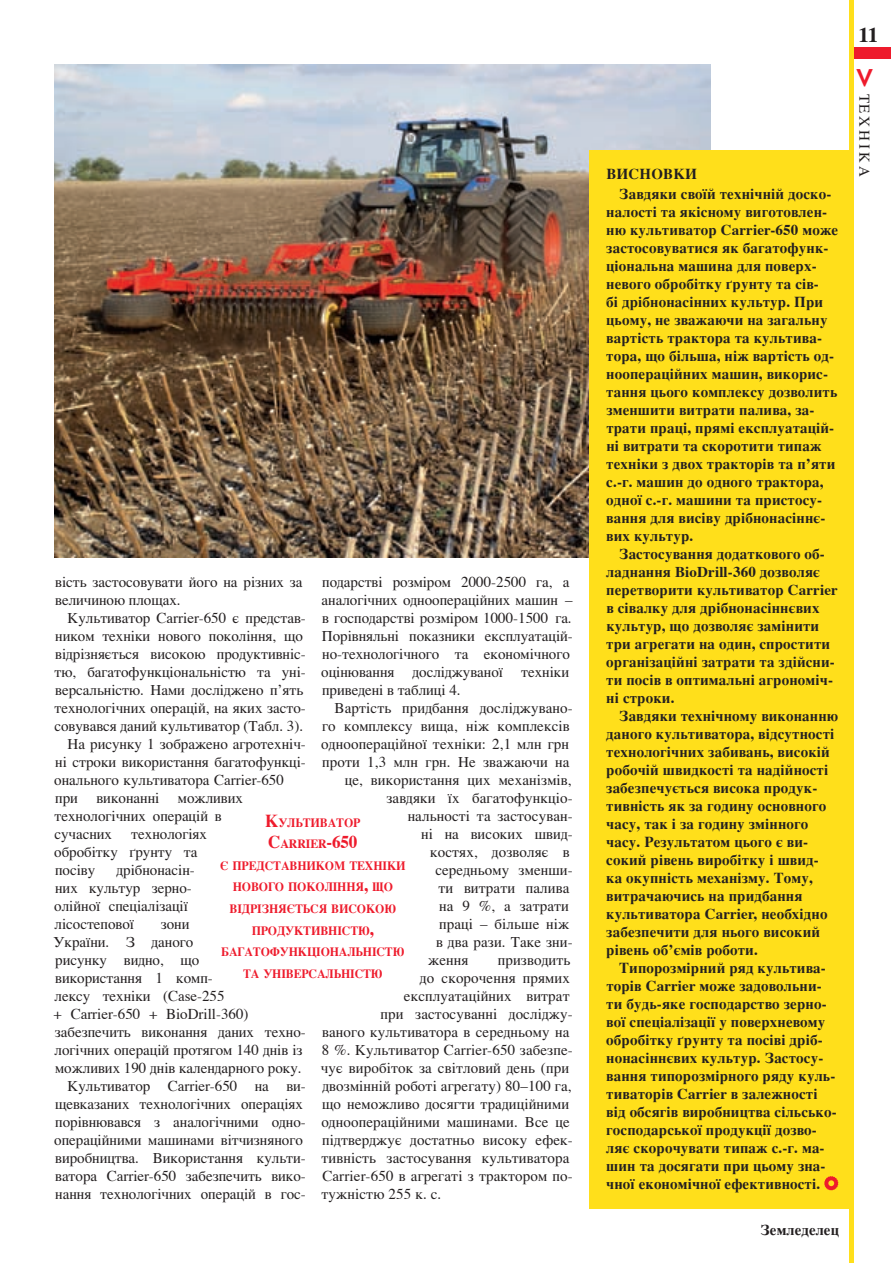
<style>
.page{position:relative;width:891px;height:1263px;background:#fff}
.page>*{position:absolute;margin:0;border:0;box-sizing:border-box;transform-origin:0 0}
.t1{font:700 21px "Times";color:#231f20}
.t2{font:15px/18px "Times";color:#231f20}
.t3{font:700 15px/18px "Times";letter-spacing:.01em;color:#231f20}
.t4{font:15px "Times";letter-spacing:.2em;color:#231f20}
.t5{font:700 12.6px/21.6px "Times";letter-spacing:-.015em;color:#ee1b2c;text-align:center;scale:.95 1}
.s1{font-size:18px}
.s2{font-weight:700;font-size:30.9px;color:#ee1b2c}
</style>
<div class="page">
<div style="left:850px;top:48px;width:41px;height:11px;background:#ee1b2c"></div>
<hr style="left:850px;top:1px;width:4px;height:1262px;background:#ffdf1b">
<img style="left:55px;top:65px;width:656px;height:492px">
<div style="left:589px;top:151px;width:263px;height:1058px;background:#ffdf1b"></div>
<svg style="left:824px;top:1176px;width:14px;height:14px"></svg>
<p class="t2" style="left:55px;top:574px;width:249px">вість застосовувати його на різних за величиною площах.</p>
<p class="t2" style="left:68px;top:610px;width:240px">Культиватор Carrier-650 є представ-</p>
<p class="t2" style="left:55px;top:628px;width:249px">ником техніки нового покоління, що</p>
<p class="t2" style="left:55px;top:646px;width:252px">відрізняється високою продуктивніс-</p>
<p class="t2" style="left:55px;top:664px;width:253px">тю, багатофункціональністю та уні-</p>
<p class="t2" style="left:55px;top:682px;width:250px">версальністю. Нами досліджено п’ять</p>
<p class="t2" style="left:55px;top:700px;width:253px">технологічних операцій, на яких засто-</p>
<p class="t2" style="left:54px;top:718px;width:250px">совувався даний культиватор (Табл. 3).</p>
<p class="t2" style="left:68px;top:736px;width:240px">На рисунку 1 зображено агротехніч-</p>
<p class="t2" style="left:55px;top:754px;width:252px">ні строки використання багатофункці-</p>
<p class="t2" style="left:54px;top:772px;width:231px">онального культиватора Carrier-650</p>
<p class="t2" style="left:55px;top:790px;width:189px">при виконанні можливих</p>
<p class="t2" style="left:55px;top:808px;width:169px">технологічних операцій в</p>
<p class="t2" style="left:54px;top:826px;width:59px">сучасних</p>
<p class="t2" style="left:321px;top:574px;width:253px">подарстві розміром 2000-2500 га, а аналогічних одноопераційних машин – в господарстві розміром 1000-1500 га.<br>Порівняльні показники експлуатацій&shy;но-технологічного та економічного оцінювання досліджуваної техніки приведені в таблиці 4.</p>
<p class="t2" style="left:335px;top:700px;width:240px">Вартість придбання досліджувано-</p>
<p class="t2" style="left:322px;top:718px;width:249px">го комплексу вища, ніж комплексів</p>
<p class="t2" style="left:321px;top:736px;width:249px">одноопераційної техніки: 2,1 млн грн</p>
<p class="t2" style="left:322px;top:754px;width:249px">проти 1,3 млн грн. Не зважаючи на</p>
<p class="t2" style="left:345px;top:772px;width:228px">це, використання цих механізмів,</p>
<p class="t2" style="left:386px;top:790px;width:188px">завдяки їх багатофункціо-</p>
<p class="t2" style="left:408px;top:808px;width:167px">нальності та застосуван-</p>
<p class="t2" style="left:421px;top:826px;width:153px">ні на високих швид-</p>
<p class="t2" style="left:430px;top:844px;width:141px">костях, дозволяє в</p>
<p class="t2" style="left:435px;top:862px;width:139px">середньому зменши-</p>
<p class="t2" style="left:439px;top:880px;width:132px">ти витрати палива</p>
<p class="t2" style="left:439px;top:898px;width:131px">на 9 %, а затрати</p>
<p class="t2" style="left:439px;top:916px;width:132px">праці – більше ніж</p>
<p class="t2" style="left:436px;top:934px;width:138px">в два рази. Таке зни-</p>
<p class="t2" style="left:428px;top:952px;width:42px">ження</p>
<p class="t2" style="left:498px;top:952px;width:74px">призводить</p>
<p class="t2" style="left:420px;top:970px;width:152px">до скорочення прямих</p>
<p class="t2" style="left:404px;top:988px;width:167px">експлуатаційних витрат</p>
<p class="t2" style="left:381px;top:1006px;width:194px">при застосуванні досліджу-</p>
<p class="t2" style="left:322px;top:1024px;width:249px">ваного культиватора в середньому на</p>
<p class="t2" style="left:322px;top:1042px;width:252px">8 %. Культиватор Carrier-650 забезпе-</p>
<p class="t2" style="left:321px;top:1060px;width:250px">чує виробіток за світловий день (при</p>
<p class="t2" style="left:322px;top:1078px;width:251px">двозмінній роботі агрегату) 80–100 га,</p>
<p class="t2" style="left:322px;top:1096px;width:248px">що неможливо досягти традиційними</p>
<p class="t2" style="left:321px;top:1114px;width:250px">одноопераційними машинами. Все це</p>
<p class="t2" style="left:322px;top:1132px;width:252px">підтверджує достатньо високу ефек-</p>
<p class="t2" style="left:322px;top:1150px;width:249px">тивність застосування культиватора</p>
<p class="t2" style="left:322px;top:1168px;width:252px">Carrier-650 в агрегаті з трактором по-</p>
<p class="t2" style="left:322px;top:1186px;width:121px">тужністю 255 к. с.</p>
<p class="t5" style="left:220px;top:813px;width:197px"><span class="s1">К</span>УЛЬТИВАТОР<br><span class="s1">C</span>ARRIER<span class="s1">-650<br></span>Є ПРЕДСТАВНИКОМ ТЕХНІКИ<br>НОВОГО ПОКОЛІННЯ<span class="s1">,</span> ЩО<br>ВІДРІЗНЯЄТЬСЯ ВИСОКОЮ<br>ПРОДУКТИВНІСТЮ<span class="s1">,<br></span>БАГАТОФУНКЦІОНАЛЬНІСТЮ<br>ТА УНІВЕРСАЛЬНІСТЮ</p>
<p class="t2" style="left:54px;top:826px;width:154px;text-indent:77px">технологіях обробітку ґрунту та посіву</p>
<p class="t2" style="left:54px;top:862px;width:142px;text-indent:62px">дрібнонасін&shy;них культур зерно&shy;олійної спеціалізації лісостепової</p>
<p class="t2" style="left:161px;top:916px;width:30px">зони</p>
<p class="t2" style="left:53px;top:934px;width:142px">України. З даного</p>
<p class="t2" style="left:55px;top:952px;width:146px">рисунку видно, що</p>
<p class="t2" style="left:55px;top:970px;width:159px">використання 1 комп-</p>
<p class="t2" style="left:55px;top:988px;width:172px">лексу техніки (Case-255</p>
<p class="t2" style="left:54px;top:1006px;width:197px">+ Carrier-650 + BioDrill-360)</p>
<p class="t2" style="left:55px;top:1024px;width:252px">забезпечить виконання даних техно-</p>
<p class="t2" style="left:55px;top:1042px;width:249px">логічних операцій протягом 140 днів із</p>
<p class="t2" style="left:55px;top:1060px;width:248px">можливих 190 днів календарного року.</p>
<p class="t2" style="left:68px;top:1078px;width:240px">Культиватор Carrier-650 на ви-</p>
<p class="t2" style="left:55px;top:1096px;width:249px">щевказаних технологічних операціях</p>
<p class="t2" style="left:55px;top:1114px;width:252px">порівнювався з аналогічними одно-</p>
<p class="t2" style="left:54px;top:1132px;width:250px">операційними машинами вітчизняного</p>
<p class="t2" style="left:55px;top:1150px;width:252px">виробництва. Використання культи-</p>
<p class="t2" style="left:55px;top:1168px;width:252px">ватора Carrier-650 забезпечить вико-</p>
<p class="t2" style="left:55px;top:1186px;width:252px">нання технологічних операцій в гос-</p>
<p class="t3" style="left:619px;top:165px;width:214px;line-height:20.1px;text-indent:-13px">ВИСНОВКИ<br>Завдяки своїй технічній доско-</p>
<p class="t3" style="left:606px;top:204px;width:233px">налості та якісному виготовлен&shy;ню культиватор Carrier-650 може застосовуватися як багатофунк&shy;ціональна машина для поверх&shy;невого обробітку ґрунту та сів-<br>бі дрібнонасінних культур. При цьому, не зважаючи на загальну вартість трактора та культива&shy;тора, що більша, ніж вартість од&shy;ноопераційних машин, викорис&shy;тання цього комплексу дозволить зменшити витрати палива, за&shy;трати праці, прямі експлуатацій&shy;ні витрати та скоротити типаж техніки з двох тракторів та п’яти с.-г. машин до одного трактора, одної с.-г. машини та пристосу&shy;вання для висіву дрібнонасіннє&shy;вих культур.</p>
<p class="t3" style="left:606px;top:546px;width:233px;text-indent:13px">Застосування додаткового об&shy;ладнання BioDrill-360 дозволяє перетворити культиватор Carrier в сівалку для дрібнонасіннєвих культур, що дозволяє замінити три агрегати на один, спростити організаційні затрати та здійсни&shy;ти посів в оптимальні агрономіч&shy;ні строки.</p>
<p class="t3" style="left:606px;top:708px;width:233px;text-indent:13px">Завдяки технічному виконанню даного культиватора, відсутності технологічних забивань, високій робочій швидкості та надійності забезпечується висока продук&shy;тивність як за годину основного часу, так і за годину змінного часу. Результатом цього є ви&shy;сокий рівень виробітку і швид&shy;ка окупність механізму. Тому, витрачаючись на придбання культиватора Carrier, необхідно забезпечити для нього високий рівень об’ємів роботи.</p>
<p class="t3" style="left:606px;top:960px;width:232px;text-indent:13px">Типорозмірний ряд культива&shy;торів Carrier може задовольни&shy;ти будь-яке господарство зерно&shy;вої спеціалізації у поверхневому обробітку ґрунту та посіві дріб&shy;нонасіннєвих культур. Застосу&shy;вання типорозмірного ряду куль&shy;тиваторів Carrier в залежності від обсягів виробництва сільсько&shy;господарської продукції дозво&shy;ляє скорочувати типаж с.-г. ма&shy;шин та досягати при цьому зна&shy;чної економічної ефективності.</p>
<p class="t3" style="left:760px;top:1222px;width:80px">Земледелец</p>
<h1 class="t1" style="left:858px;top:26px;width:21px">11</h1>
<p class="t4" style="left:871px;top:69px;width:109px;rotate:90deg"><span class="s2">&gt;</span> ТЕХНIКА</p>
</div>
